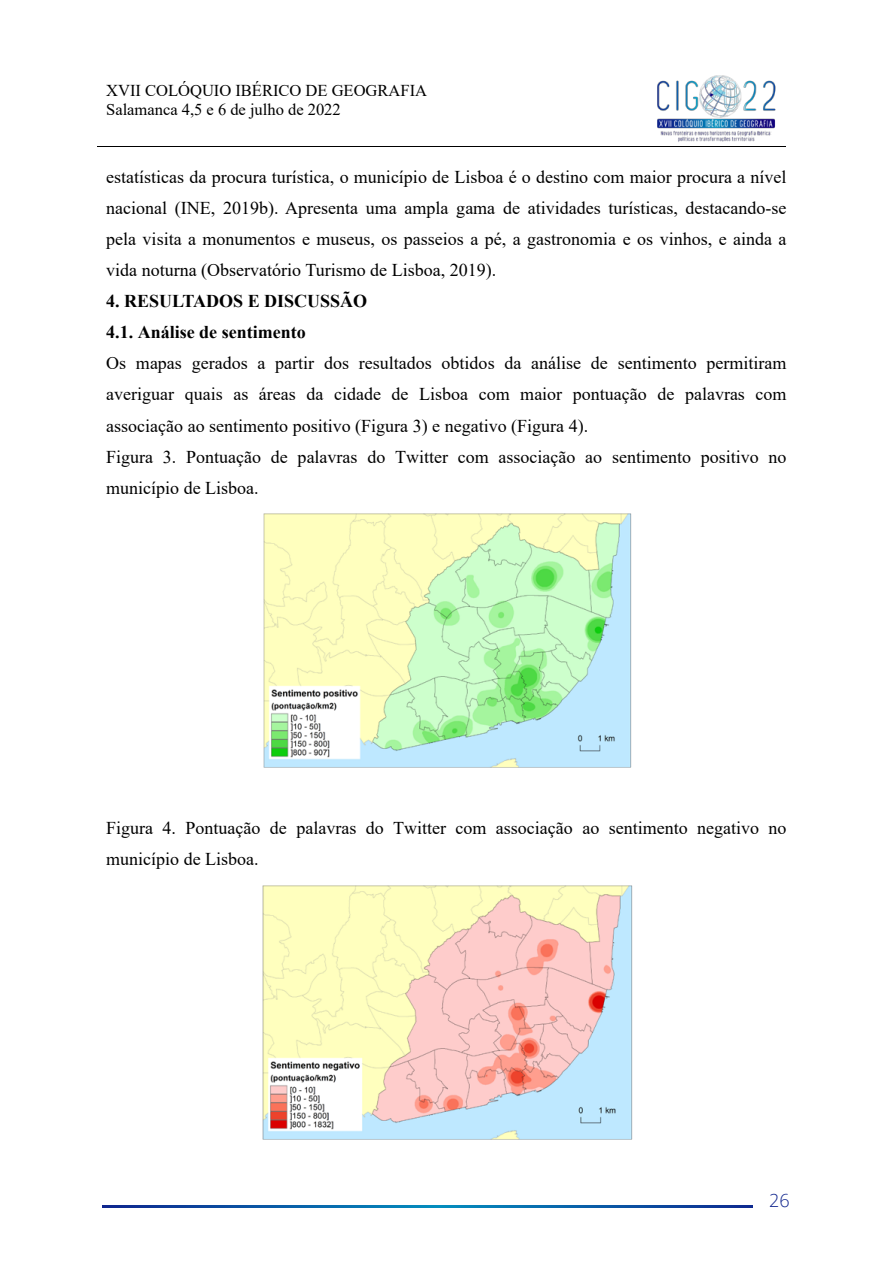
<style>
.page{position:relative;width:893px;height:1263px;background:#fff}
.page>*{position:absolute;margin:0;border:0;box-sizing:border-box;transform-origin:0 0}
.t1{font:18px/30.9px "Times New Roman";color:#000}
.t2{font:700 18px/30.9px "Times New Roman";color:#000}
.t3{font:300 18px "Open Sans";color:#0f248d}
.t4{font:16.5px/19px "Times New Roman";color:#000}
</style>
<div class="page">
<hr style="left:97px;top:146px;width:395px;height:1px;background:#000">
<hr style="left:492px;top:146px;width:294px;height:1px;background:#000">
<img style="left:657px;top:75px;width:119px;height:67px">
<img style="left:263px;top:513px;width:369px;height:255px">
<img style="left:262px;top:885px;width:371px;height:255px">
<svg style="left:102px;top:1205px;width:651px;height:2px"></svg>
<p class="t4" style="left:106px;top:80px;width:322px">XVII COLÓQUIO IBÉRICO DE GEOGRAFIA<br>Salamanca 4,5 e 6 de julho de 2022</p>
<p class="t1" style="left:106px;top:161px;width:682px;text-align:justify">estatísticas da procura turística, o município de Lisboa é o destino com maior procura a nível nacional (INE, 2019b). Apresenta uma ampla gama de atividades turísticas, destacando-se pela visita a monumentos e museus, os passeios a pé, a gastronomia e os vinhos, e ainda a vida noturna (Observatório Turismo de Lisboa, 2019).</p>
<p class="t2" style="left:106px;top:285px;width:263px">4. RESULTADOS E DISCUSSÃO<br>4.1. Análise de sentimento</p>
<p class="t1" style="left:106px;top:347px;width:682px">Os mapas gerados a partir dos resultados obtidos da análise de sentimento permitiram averiguar quais as áreas da cidade de Lisboa com maior pontuação de palavras com associação ao sentimento positivo (Figura 3) e negativo (Figura 4).<br>Figura 3. Pontuação de palavras do Twitter com associação ao sentimento positivo no município de Lisboa.</p>
<p class="t1" style="left:106px;top:812px;width:682px">Figura 4. Pontuação de palavras do Twitter com associação ao sentimento negativo no município de Lisboa.</p>
<p class="t3" style="left:769px;top:1188px;width:22px">26</p>
</div>
